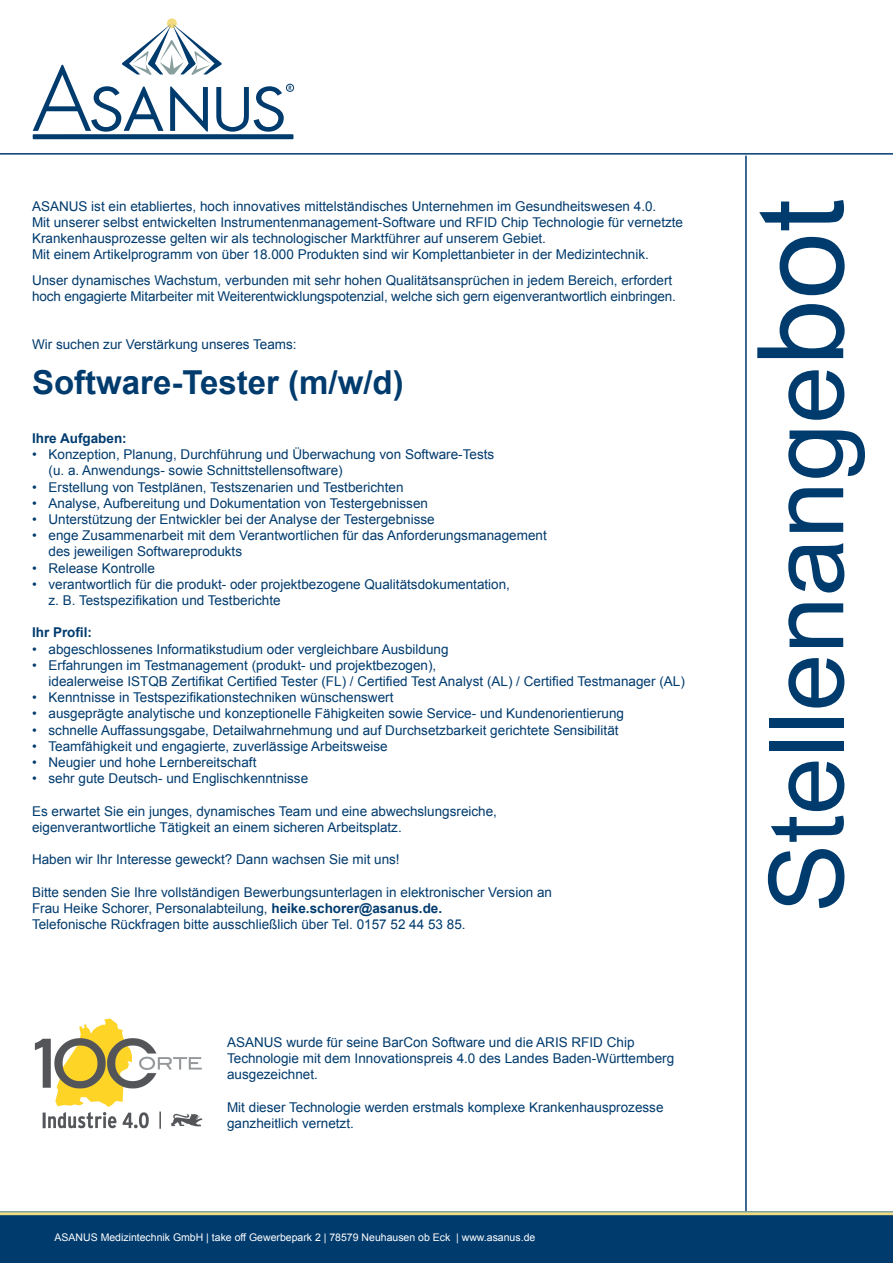
<style>
.page{position:relative;width:893px;height:1263px;background:#fff}
.page>*{position:absolute;margin:0;border:0;box-sizing:border-box;transform-origin:0 0}
.t1{font:103.5px "Arial";color:#003b6e}
.t2{font:700 33px "Arial";color:#003b6e}
.t3{font:13.5px/16.2px "Arial";color:#003b6e}
.t4{font:700 13.5px "Arial";color:#003b6e}
.t5{font:10.5px "Arial";color:#fff}
.s1{font-weight:700}
.s2{font-size:120px}
</style>
<div class="page">
<hr style="left:0;top:153px;width:893px;height:2px;background:#003b6e">
<div style="left:167px;top:18px;width:10px;height:10px;background:#f3dc80;border-radius:50%"></div>
<div style="left:286px;top:84px;width:8px;height:8px;border:1px solid #003b6e;border-radius:50%"></div>
<svg style="left:33px;top:23px;width:260px;height:117px"></svg>
<hr style="left:745px;top:156px;width:2px;height:1055px;background:#003b6e">
<div style="left:0;top:1215px;width:893px;height:48px;background:#003b6e"></div>
<hr style="left:0;top:1212px;width:893px;height:3px;background:#f3dc80">
<hr style="left:0;top:1211px;width:893px;height:1px;background:#81a3a0">
<img style="left:34px;top:1018px;width:169px;height:110px">
<p class="t3" style="left:32px;top:198px;width:653px">ASANUS ist ein etabliertes, hoch innovatives mittelständisches Unternehmen im Gesundheitswesen 4.0.<br>Mit unserer selbst entwickelten Instrumentenmanagement-Software und RFID Chip Technologie für vernetzte Krankenhausprozesse gelten wir als technologischer Marktführer auf unserem Gebiet.<br>Mit einem Artikelprogramm von über 18.000 Produkten sind wir Komplettanbieter in der Medizintechnik.</p>
<p class="t3" style="left:32px;top:272px;width:645px">Unser dynamisches Wachstum, verbunden mit sehr hohen Qualitätsansprüchen in jedem Bereich, erfordert hoch engagierte Mitarbeiter mit Weiterentwicklungspotenzial, welche sich gern eigenverantwortlich einbringen.</p>
<p class="t3" style="left:32px;top:337px;width:266px">Wir suchen zur Verstärkung unseres Teams:</p>
<h2 class="t2" style="left:32px;top:361px;width:373px">Software-Tester (m/w/d)</h2>
<p class="t4" style="left:32px;top:429px;width:96px">Ihre Aufgaben:</p>
<p class="t3" style="left:49px;top:446px;width:447px;text-indent:-16px">• Konzeption, Planung, Durchführung und Überwachung von Software-Tests (u. a. Anwendungs- sowie Schnittstellensoftware)</p>
<p class="t3" style="left:32px;top:479px;width:373px">• Erstellung von Testplänen, Testszenarien und Testberichten</p>
<p class="t3" style="left:32px;top:495px;width:397px">• Analyse, Aufbereitung und Dokumentation von Testergebnissen</p>
<p class="t3" style="left:32px;top:511px;width:404px">• Unterstützung der Entwickler bei der Analyse der Testergebnisse</p>
<p class="t3" style="left:49px;top:527px;width:500px;text-indent:-16px">• enge Zusammenarbeit mit dem Verantwortlichen für das Anforderungsmanagement des jeweiligen Softwareprodukts</p>
<p class="t3" style="left:32px;top:560px;width:125px">• Release Kontrolle</p>
<p class="t3" style="left:49px;top:576px;width:463px;text-indent:-16px">• verantwortlich für die produkt- oder projektbezogene Qualitätsdokumentation, z. B. Testspezifikation und Testberichte</p>
<p class="t4" style="left:32px;top:624px;width:62px">Ihr Profil:</p>
<p class="t3" style="left:32px;top:641px;width:418px">• abgeschlossenes Informatikstudium oder vergleichbare Ausbildung</p>
<p class="t3" style="left:49px;top:657px;width:638px;text-indent:-16px">• Erfahrungen im Testmanagement (produkt- und projektbezogen),<br>idealerweise ISTQB Zertifikat Certified Tester (FL) / Certified Test Analyst (AL) / Certified Testmanager (AL)</p>
<p class="t3" style="left:32px;top:689px;width:363px">• Kenntnisse in Testspezifikationstechniken wünschenswert</p>
<p class="t3" style="left:32px;top:706px;width:594px">• ausgeprägte analytische und konzeptionelle Fähigkeiten sowie Service- und Kundenorientierung</p>
<p class="t3" style="left:32px;top:722px;width:588px">• schnelle Auffassungsgabe, Detailwahrnehmung und auf Durchsetzbarkeit gerichtete Sensibilität</p>
<p class="t3" style="left:32px;top:738px;width:357px">• Teamfähigkeit und engagierte, zuverlässige Arbeitsweise</p>
<p class="t3" style="left:32px;top:754px;width:226px">• Neugier und hohe Lernbereitschaft</p>
<p class="t3" style="left:32px;top:770px;width:278px">• sehr gute Deutsch- und Englischkenntnisse</p>
<p class="t3" style="left:32px;top:803px;width:466px">Es erwartet Sie ein junges, dynamisches Team und eine abwechslungsreiche, eigenverantwortliche Tätigkeit an einem sicheren Arbeitsplatz.</p>
<p class="t3" style="left:32px;top:851px;width:369px">Haben wir Ihr Interesse geweckt? Dann wachsen Sie mit uns!</p>
<p class="t3" style="left:32px;top:884px;width:522px">Bitte senden Sie Ihre vollständigen Bewerbungsunterlagen in elektronischer Version an<br>Frau Heike Schorer, Personalabteilung, <span class="s1">heike.schorer@asanus.de.<br></span>Telefonische Rückfragen bitte ausschließlich über Tel. 0157 52 44 53 85.</p>
<p class="t3" style="left:227px;top:1034px;width:449px">ASANUS wurde für seine BarCon Software und die ARIS RFID Chip<br>Technologie mit dem Innovationspreis 4.0 des Landes Baden-Württemberg ausgezeichnet.</p>
<p class="t3" style="left:227px;top:1099px;width:438px">Mit dieser Technologie werden erstmals komplexe Krankenhausprozesse ganzheitlich vernetzt.</p>
<p class="t5" style="left:55px;top:1230px;width:482px">ASANUS Medizintechnik GmbH | take off Gewerbepark 2 | 78579 Neuhausen ob Eck | www.asanus.de</p>
<h1 class="t1" style="left:739px;top:913px;width:715px;rotate:-90deg">Stellenange<span class="s2">bot</span></h1>
</div>
